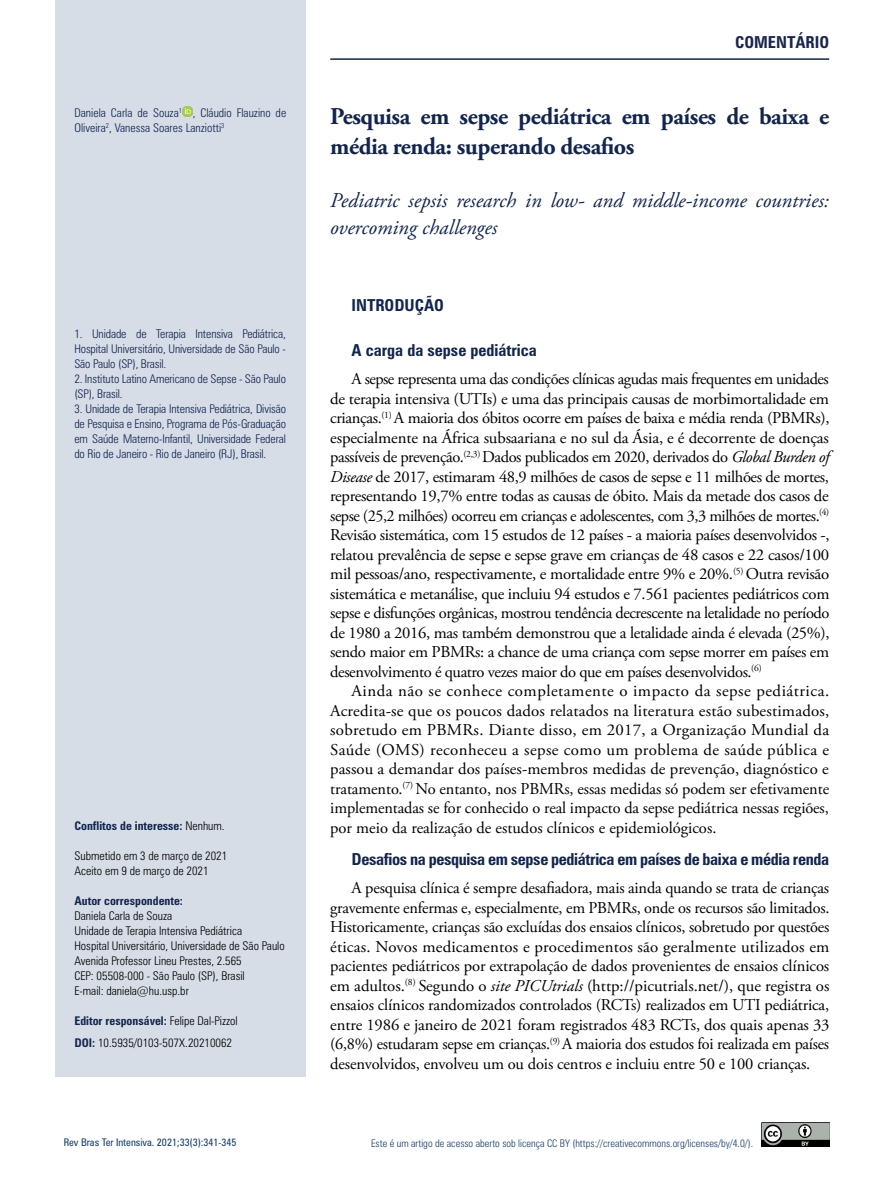
<style>
.page{position:relative;width:893px;height:1191px;background:#fff}
.page>*{position:absolute;margin:0;border:0;box-sizing:border-box;transform-origin:0 0}
.t1{font:700 24px/30px "Adobe Garamond Pro";letter-spacing:-.02em;color:#12254f}
.t2{font:italic 21px/27px "Adobe Garamond Pro";color:#12254f}
.t3{font:16.5px/19.5px "Adobe Garamond Pro";letter-spacing:-.01em;color:#000;text-align:justify}
.t4{font:700 condensed 16.5px "Zurich BT";letter-spacing:-.02em;color:#12254f}
.t5{font:700 condensed 16.5px "Zurich BT";color:#12254f}
.t6{font:700 condensed 16.5px "Zurich BT";color:#18254e}
.t7{font:300 condensed 12px/15px "Zurich BT";letter-spacing:-.01em;color:#12254f}
.t8{font:300 condensed 12px/15px "Zurich BT";color:#000}
.t9{font:700 condensed 12px "Zurich BT";color:#12254f}
.t10{font:300 condensed 10.5px "Zurich BT";color:#163f6d}
.t11{font:condensed 10.5px "Zurich BT";color:#163f6d}
.s1{font-weight:300;color:#000}
.s2{font-weight:700;color:#12254f}
.s3{font-style:italic}
</style>
<div class="page">
<div style="left:55px;top:0;width:250px;height:1076px;background:#d5dce6"></div>
<svg style="left:182px;top:106px;width:11px;height:11px"></svg>
<img style="left:761px;top:1122px;width:68px;height:24px">
<hr style="left:330px;top:58px;width:499px;height:2px;background:#12254f">
<p class="t7" style="left:74px;top:105px;width:213px">Daniela Carla de Souza<sup>1</sup> , Cláudio Flauzino de<br>Oliveira<sup>2</sup>, Vanessa Soares Lanziotti<sup>3</sup></p>
<p class="t7" style="left:74px;top:326px;width:213px;text-align:justify">1. Unidade de Terapia Intensiva Pediátrica, Hospital Universitário, Universidade de São Paulo - São Paulo (SP), Brasil.</p>
<p class="t7" style="left:74px;top:371px;width:213px">2. Instituto Latino Americano de Sepse - São Paulo (SP), Brasil.</p>
<p class="t7" style="left:74px;top:401px;width:213px;text-align:justify">3. Unidade de Terapia Intensiva Pediátrica, Divisão de Pesquisa e Ensino, Programa de Pós-Graduação em Saúde Materno-Infantil, Universidade Federal do Rio de Janeiro - Rio de Janeiro (RJ), Brasil.</p>
<p class="t9" style="left:74px;top:818px;width:152px">Conflitos de interesse: <span class="s1">Nenhum.</span></p>
<p class="t8" style="left:74px;top:848px;width:154px">Submetido em 3 de março de 2021<br>Aceito em 9 de março de 2021</p>
<p class="t9" style="left:74px;top:893px;width:110px">Autor correspondente:</p>
<p class="t8" style="left:74px;top:908px;width:212px">Daniela Carla de Souza<br>Unidade de Terapia Intensiva Pediátrica<br>Hospital Universitário, Universidade de São Paulo Avenida Professor Lineu Prestes, 2.565<br>CEP: 05508-000 - São Paulo (SP), Brasil<br>E-mail: daniela@hu.usp.br</p>
<p class="t9" style="left:74px;top:1013px;width:165px">Editor responsável: <span class="s1">Felipe Dal-Pizzol</span></p>
<p class="t8" style="left:74px;top:1035px;width:159px"><span class="s2">DOI:</span> 10.5935/0103-507X.20210062</p>
<p class="t11" style="left:64px;top:1135px;width:174px">Rev Bras Ter Intensiva. 2021;33(3):341-345</p>
<p class="t6" style="left:735px;top:32px;width:96px">COMENTÁRIO</p>
<h1 class="t1" style="left:330px;top:102px;width:500px">Pesquisa em sepse pediátrica em países de baixa e média renda: superando desafios</h1>
<p class="t2" style="left:330px;top:187px;width:500px">Pediatric sepsis research in low- and middle-income countries: overcoming challenges</p>
<p class="t5" style="left:351px;top:295px;width:94px">INTRODUÇÃO</p>
<p class="t5" style="left:351px;top:340px;width:187px">A carga da sepse pediátrica</p>
<p class="t3" style="left:330px;top:370px;width:501px;text-indent:21px">A sepse representa uma das condições clínicas agudas mais frequentes em unidades de terapia intensiva (UTIs) e uma das principais causas de morbimortalidade em crianças.<sup>(1)</sup> A maioria dos óbitos ocorre em países de baixa e média renda (PBMRs), especialmente na África subsaariana e no sul da Ásia, e é decorrente de doenças passíveis de prevenção.<sup>(2,3)</sup> Dados publicados em 2020, derivados do <span class="s3">Global Burden of Disease</span> de 2017, estimaram 48,9 milhões de casos de sepse e 11 milhões de mortes, representando 19,7% entre todas as causas de óbito. Mais da metade dos casos de sepse (25,2 milhões) ocorreu em crianças e adolescentes, com 3,3 milhões de mortes.<sup>(4)<br></sup>Revisão sistemática, com 15 estudos de 12 países - a maioria países desenvolvidos -, relatou prevalência de sepse e sepse grave em crianças de 48 casos e 22 casos/100 mil pessoas/ano, respectivamente, e mortalidade entre 9% e 20%.<sup>(5)</sup> Outra revisão sistemática e metanálise, que incluiu 94 estudos e 7.561 pacientes pediátricos com sepse e disfunções orgânicas, mostrou tendência decrescente na letalidade no período de 1980 a 2016, mas também demonstrou que a letalidade ainda é elevada (25%), sendo maior em PBMRs: a chance de uma criança com sepse morrer em países em desenvolvimento é quatro vezes maior do que em países desenvolvidos.<sup>(6)</sup></p>
<p class="t3" style="left:330px;top:682px;width:500px;text-indent:21px">Ainda não se conhece completamente o impacto da sepse pediátrica.<br>Acredita-se que os poucos dados relatados na literatura estão subestimados, sobretudo em PBMRs. Diante disso, em 2017, a Organização Mundial da Saúde (OMS) reconheceu a sepse como um problema de saúde pública e passou a demandar dos países-membros medidas de prevenção, diagnóstico e tratamento.<sup>(7)</sup> No entanto, nos PBMRs, essas medidas só podem ser efetivamente implementadas se for conhecido o real impacto da sepse pediátrica nessas regiões, por meio da realização de estudos clínicos e epidemiológicos.</p>
<p class="t4" style="left:351px;top:849px;width:479px">Desafios na pesquisa em sepse pediátrica em países de baixa e média renda</p>
<p class="t3" style="left:330px;top:878px;width:501px;text-indent:21px">A pesquisa clínica é sempre desafiadora, mais ainda quando se trata de crianças gravemente enfermas e, especialmente, em PBMRs, onde os recursos são limitados.<br>Historicamente, crianças são excluídas dos ensaios clínicos, sobretudo por questões éticas. Novos medicamentos e procedimentos são geralmente utilizados em pacientes pediátricos por extrapolação de dados provenientes de ensaios clínicos em adultos.<sup>(8)</sup> Segundo o <span class="s3">site PICUtrials</span> (http://picutrials.net/), que registra os ensaios clínicos randomizados controlados (RCTs) realizados em UTI pediátrica, entre 1986 e janeiro de 2021 foram registrados 483 RCTs, dos quais apenas 33 (6,8%) estudaram sepse em crianças.<sup>(9)</sup> A maioria dos estudos foi realizada em países desenvolvidos, envolveu um ou dois centros e incluiu entre 50 e 100 crianças.</p>
<p class="t10" style="left:371px;top:1136px;width:384px">Este é um artigo de acesso aberto sob licença CC BY (https://creativecommons.org/licenses/by/4.0/).</p>
</div>
